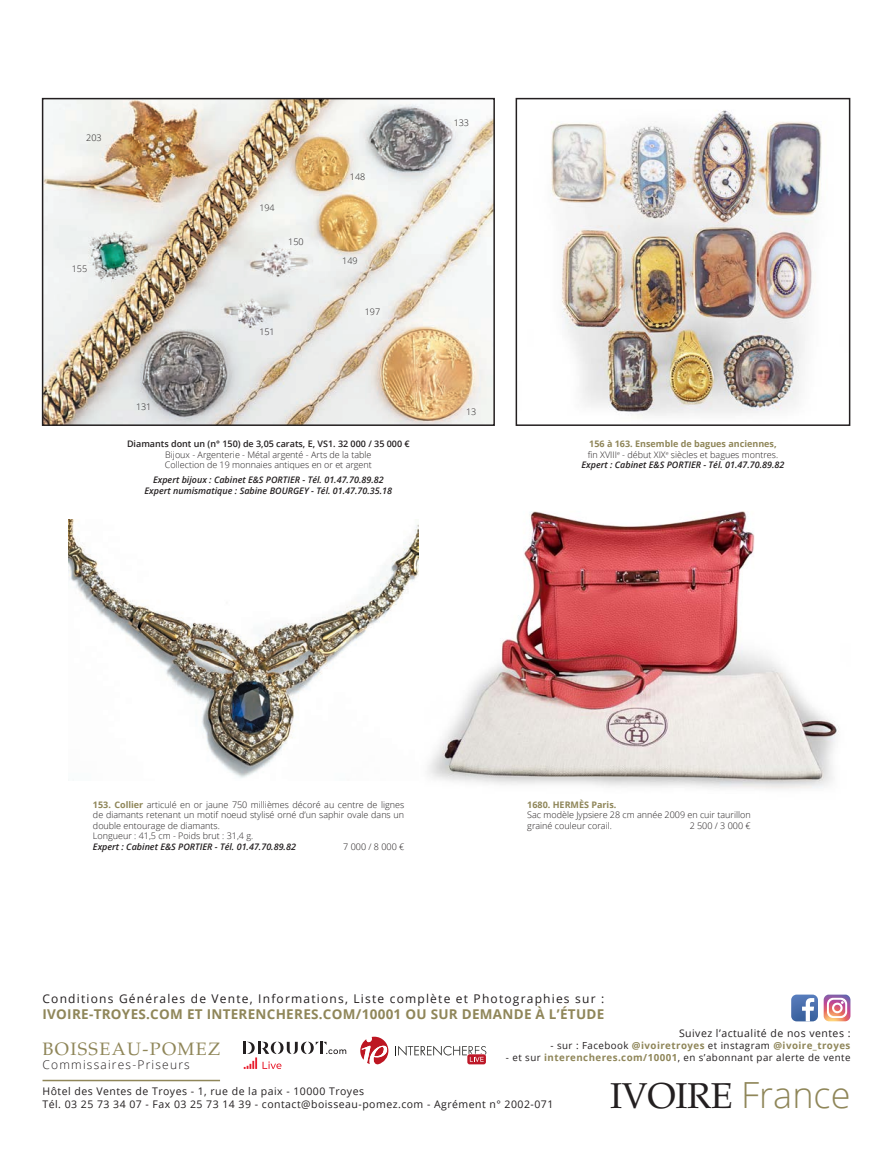
<style>
.page{position:relative;width:893px;height:1149px;background:#fff}
.page>*{position:absolute;margin:0;border:0;box-sizing:border-box;transform-origin:0 0}
.t1{font:36px "Palatino";letter-spacing:-.01em;color:#231f20}
.t2{font:18px "Palatino";letter-spacing:.075em;color:#8f8659}
.t3{font:700 13.5px "Open Sans";letter-spacing:.02em;color:#8f8659}
.t4{font:12px "Open Sans";letter-spacing:.1em;color:#231f20}
.t5{font:300 12px "Open Sans";letter-spacing:.1em;color:#231f20}
.t6{font:10.5px "Open Sans";letter-spacing:.045em;color:#231f20}
.t7{font:9.75px "Open Sans";letter-spacing:.045em;color:#231f20}
.t8{font:700 9.75px "Open Sans";letter-spacing:.045em;color:#8f8659}
.t9{font:300 9px/10.5px "Open Sans";color:#231f20}
.t10{font:italic 600 9px "Open Sans";color:#231f20}
.t11{font:600 9px "Open Sans";color:#231f20}
.t12{font:700 9px "Open Sans";color:#8f8659}
.s1{font-weight:700;color:#8f8659}
.s2{font-weight:400;color:#231f20}
.s3{font-family:"Open Sans";font-weight:300;color:#8f8659}
</style>
<div class="page">
<hr style="left:43px;top:1079px;width:177px;height:1px;background:#8f8659">
<svg style="left:824px;top:994px;width:26px;height:26px"></svg>
<svg style="left:791px;top:994px;width:27px;height:27px"></svg>
<svg style="left:243px;top:1041px;width:103px;height:27px"></svg>
<svg style="left:360px;top:1036px;width:28px;height:28px"></svg>
<svg style="left:467px;top:1053px;width:19px;height:10px"></svg>
<svg style="left:395px;top:1046px;width:91px;height:15px"></svg>
<img style="left:68px;top:519px;width:350px;height:259px">
<img style="left:428px;top:511px;width:411px;height:278px">
<img style="left:551px;top:110px;width:271px;height:307px">
<div style="left:516px;top:98px;width:334px;height:328px;border:2px solid #231f20"></div>
<img style="left:45px;top:101px;width:447px;height:322px">
<div style="left:42px;top:98px;width:453px;height:328px;border:2px solid #231f20"></div>
<p class="t9" style="left:86px;top:132px;width:17px">203</p>
<p class="t9" style="left:72px;top:263px;width:17px">155</p>
<p class="t9" style="left:259px;top:202px;width:17px">194</p>
<p class="t9" style="left:288px;top:236px;width:17px">150</p>
<p class="t9" style="left:259px;top:326px;width:17px">151</p>
<p class="t9" style="left:350px;top:171px;width:17px">148</p>
<p class="t9" style="left:342px;top:255px;width:17px">149</p>
<p class="t9" style="left:365px;top:306px;width:17px">197</p>
<p class="t9" style="left:136px;top:401px;width:17px">131</p>
<p class="t11" style="left:127px;top:437px;width:284px">Diamants dont un (n° 150) de 3,05 carats, E, VS1. 32 000 / 35 000 €</p>
<p class="t9" style="left:165px;top:449px;width:208px">Bijoux - Argenterie - Métal argenté - Arts de la table</p>
<p class="t9" style="left:165px;top:459px;width:209px">Collection de 19 monnaies antiques en or et argent</p>
<p class="t10" style="left:153px;top:473px;width:232px">Expert bijoux : Cabinet E&amp;S PORTIER - Tél. 01.47.70.89.82</p>
<p class="t10" style="left:145px;top:484px;width:249px">Expert numismatique : Sabine BOURGEY - Tél. 01.47.70.35.18</p>
<p class="t9" style="left:454px;top:117px;width:17px">133</p>
<p class="t9" style="left:466px;top:405px;width:12px">13</p>
<p class="t12" style="left:589px;top:437px;width:189px">156 à 163. Ensemble de bagues anciennes,</p>
<p class="t9" style="left:588px;top:449px;width:192px">fin XVIII<sup>e</sup> - début XIX<sup>e</sup> siècles et bagues montres.</p>
<p class="t10" style="left:581px;top:458px;width:204px">Expert : Cabinet E&amp;S PORTIER - Tél. 01.47.70.89.82</p>
<p class="t9" style="left:93px;top:798px;width:313px;text-align:justify"><span class="s1">153. Collier</span> articulé en or jaune 750 millièmes décoré au centre de lignes de diamants retenant un motif noeud stylisé orné d’un saphir ovale dans un double entourage de diamants.</p>
<p class="t9" style="left:93px;top:830px;width:162px">Longueur : 41,5 cm - Poids brut : 31,4 g.</p>
<p class="t10" style="left:93px;top:840px;width:204px">Expert : Cabinet E&amp;S PORTIER - Tél. 01.47.70.89.82</p>
<p class="t9" style="left:343px;top:840px;width:63px">7 000 / 8 000 €</p>
<p class="t12" style="left:527px;top:797px;width:91px">1680. HERMÈS Paris.</p>
<p class="t9" style="left:527px;top:809px;width:225px">Sac modèle Jypsiere 28 cm année 2009 en cuir taurillon grainé couleur corail.</p>
<p class="t9" style="left:690px;top:819px;width:63px">2 500 / 3 000 €</p>
<p class="t4" style="left:43px;top:989px;width:563px">Conditions Générales de Vente, Informations, Liste complète et Photographies sur :</p>
<p class="t3" style="left:43px;top:1004px;width:563px">IVOIRE-TROYES.COM ET INTERENCHERES.COM/10001 OU SUR DEMANDE À L’ÉTUDE</p>
<p class="t2" style="left:43px;top:1037px;width:179px">BOISSEAU-POMEZ</p>
<p class="t5" style="left:43px;top:1056px;width:149px">Commissaires-Priseurs</p>
<p class="t6" style="left:679px;top:1025px;width:173px">Suivez l’actualité de nos ventes :</p>
<p class="t8" style="left:551px;top:1038px;width:301px"><span class="s2">- sur : Facebook</span> @ivoiretroyes <span class="s2">et instagram</span> @ivoire_troyes</p>
<p class="t7" style="left:506px;top:1050px;width:346px">- et sur <span class="s1">interencheres.com/10001</span>, en s’abonnant par alerte de vente</p>
<p class="t6" style="left:43px;top:1083px;width:323px">Hôtel des Ventes de Troyes - 1, rue de la paix - 10000 Troyes</p>
<p class="t6" style="left:43px;top:1096px;width:512px">Tél. 03 25 73 34 07 - Fax 03 25 73 14 39 - contact@boisseau-pomez.com - Agrément n° 2002-071</p>
<p class="t1" style="left:610px;top:1073px;width:242px">IVOIRE <span class="s3">France</span></p>
</div>
